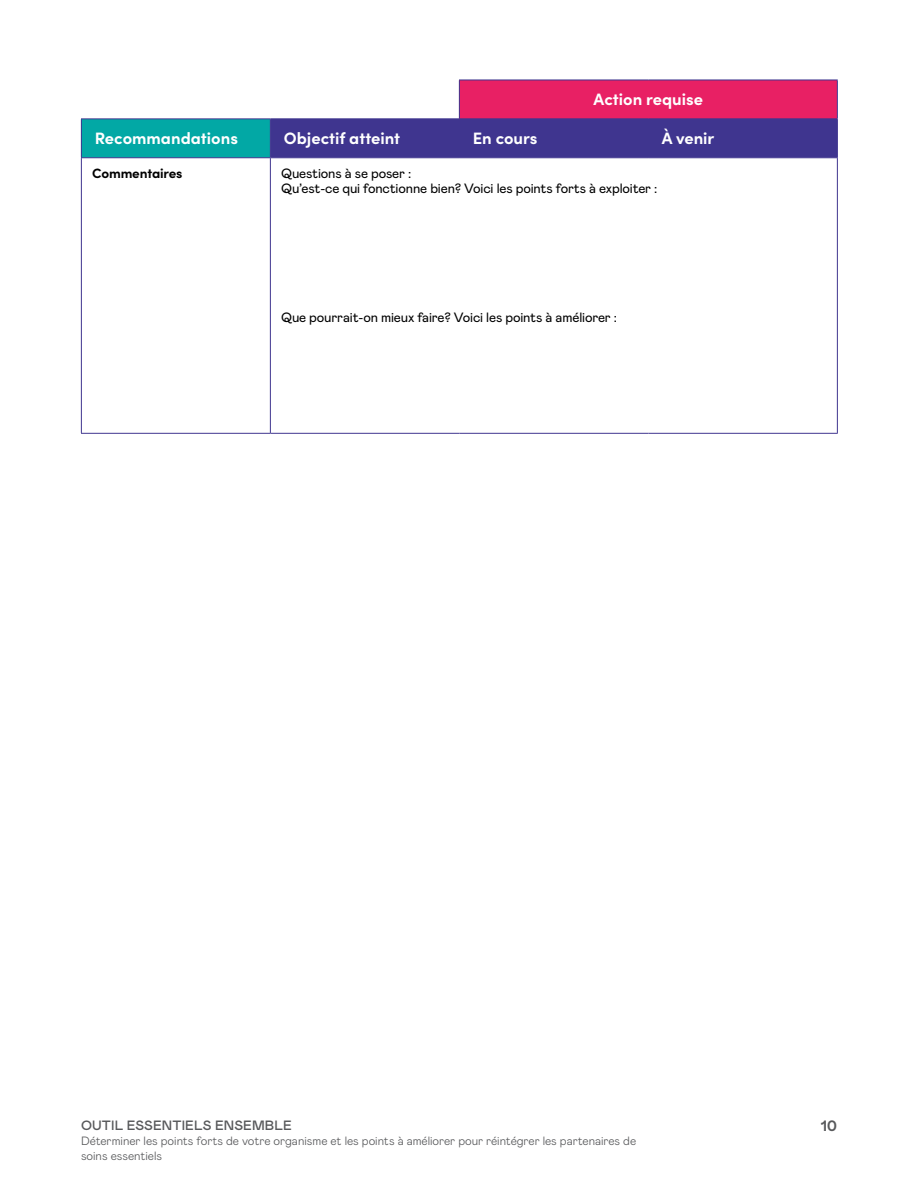
<style>
.page{position:relative;width:918px;height:1188px;background:#fff}
.page>*{position:absolute;margin:0;border:0;box-sizing:border-box;transform-origin:0 0}
.Body{font:700 16.5px "Sofia Pro";color:#fff}
.t1{font:700 15px "Mabry Pro";color:#58595b}
.Body-2{font:13.5px "Mabry Pro";letter-spacing:-.01em;color:#000}
.t2{font:500 13.5px "Mabry Pro";letter-spacing:.01em;color:#58595b}
.Body-3{font:700 13.5px "Sofia Pro";letter-spacing:-.01em;color:#000}
.t3{font:300 12px/15px "Mabry Pro";color:#58595b}
</style>
<div class="page">
<div style="left:459px;top:80px;width:378px;height:39px;background:#e82064"></div>
<div style="left:81px;top:119px;width:189px;height:39px;background:#02a8a5"></div>
<div style="left:271px;top:119px;width:566px;height:38px;background:#3f358f"></div>
<svg style="left:82px;top:158px;width:755px;height:275px"></svg>
<hr style="left:837px;top:80px;width:1px;height:38px;background:#3f358f">
<hr style="left:459px;top:80px;width:189px;height:1px;background:#3f358f">
<hr style="left:459px;top:80px;width:1px;height:38px;background:#3f358f">
<hr style="left:648px;top:80px;width:190px;height:1px;background:#3f358f">
<hr style="left:81px;top:118px;width:189px;height:1px;background:#3f358f">
<hr style="left:81px;top:119px;width:1px;height:38px;background:#3f358f">
<hr style="left:270px;top:118px;width:189px;height:1px;background:#3f358f">
<hr style="left:270px;top:119px;width:1px;height:38px;background:#3f358f">
<hr style="left:459px;top:118px;width:189px;height:1px;background:#3f358f">
<hr style="left:459px;top:119px;width:1px;height:38px;background:#3f358f">
<hr style="left:648px;top:118px;width:190px;height:1px;background:#3f358f">
<hr style="left:648px;top:119px;width:1px;height:38px;background:#3f358f">
<hr style="left:837px;top:119px;width:1px;height:38px;background:#3f358f">
<hr style="left:81px;top:157px;width:189px;height:1px;background:#3f358f">
<hr style="left:270px;top:157px;width:189px;height:1px;background:#3f358f">
<hr style="left:459px;top:157px;width:189px;height:1px;background:#3f358f">
<hr style="left:648px;top:157px;width:190px;height:1px;background:#3f358f">
<hr style="left:81px;top:158px;width:1px;height:275px;background:#3f358f">
<hr style="left:270px;top:158px;width:1px;height:275px;background:#3f358f">
<hr style="left:837px;top:158px;width:1px;height:275px;background:#3f358f">
<hr style="left:81px;top:433px;width:189px;height:1px;background:#3f358f">
<hr style="left:270px;top:433px;width:189px;height:1px;background:#3f358f">
<hr style="left:459px;top:433px;width:189px;height:1px;background:#3f358f">
<hr style="left:648px;top:433px;width:190px;height:1px;background:#3f358f">
<p class="Body" style="left:594px;top:87px;width:111px">Action requise</p>
<p class="Body" style="left:95px;top:126px;width:145px">Recommandations</p>
<p class="Body" style="left:284px;top:126px;width:118px">Objectif atteint</p>
<p class="Body" style="left:473px;top:126px;width:66px">En cours</p>
<p class="Body" style="left:662px;top:126px;width:54px">À venir</p>
<p class="Body-3" style="left:92px;top:163px;width:92px">Commentaires</p>
<p class="Body-2" style="left:281px;top:164px;width:132px">Questions à se poser :</p>
<p class="Body-2" style="left:281px;top:179px;width:378px">Qu’est-ce qui fonctionne bien? Voici les points forts à exploiter :</p>
<p class="Body-2" style="left:281px;top:308px;width:337px">Que pourrait-on mieux faire? Voici les points à améliorer :</p>
<p class="t2" style="left:81px;top:1116px;width:212px">OUTIL ESSENTIELS ENSEMBLE</p>
<p class="t3" style="left:81px;top:1133px;width:557px">Déterminer les points forts de votre organisme et les points à améliorer pour réintégrer les partenaires de soins essentiels</p>
<p class="t1" style="left:821px;top:1115px;width:18px">10</p>
</div>
